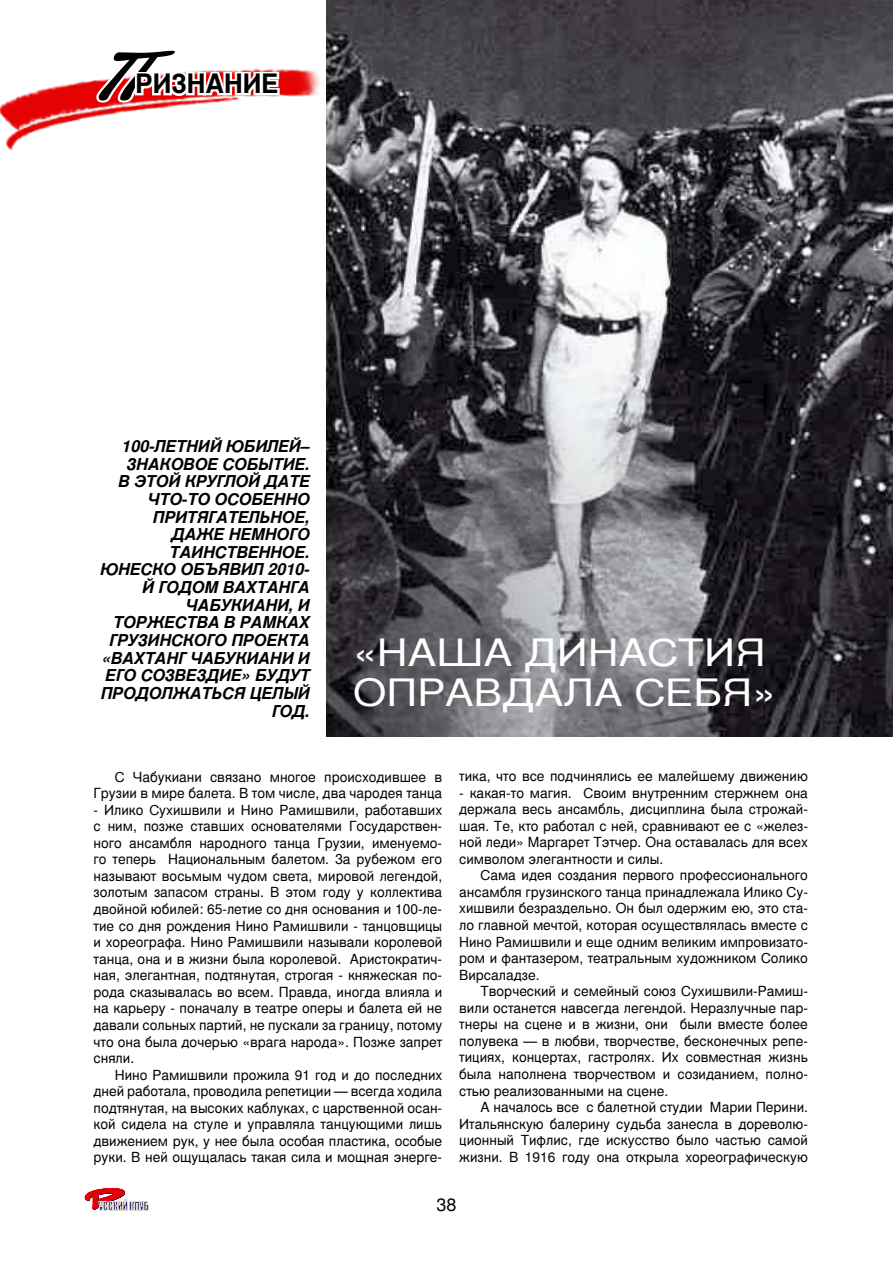
<style>
.page{position:relative;width:893px;height:1263px;background:#fff}
.page>*{position:absolute;margin:0;border:0;box-sizing:border-box;transform-origin:0 0}
.t1{font:italic 77.25px "Olga CTT";color:#000;scale:1.39 1}
.t2{font:37.5px/40.3px "Nimbus San LCY";color:#fff;scale:1.14 1}
.t3{font:700 26.55px "Nimbus San LCY";color:#000}
.t4{font:18px "Nimbus San LCY";color:#000}
.t5{font:italic 700 16.2px/17.7px "Nimbus San LCY";color:#000;text-align:right}
.t6{font:13.8px/16.5px "Nimbus San LCY";color:#000;text-align:justify}
</style>
<div class="page">
<svg style="left:85px;top:1188px;width:63px;height:22px"></svg>
<img style="left:326px;top:0;width:567px;height:736px">
<img style="left:0;top:33px;width:366px;height:156px">
<svg style="left:93px;top:47px;width:189px;height:59px"></svg>
<h1 class="t1" style="left:94px;top:24px;width:37px">п</h1>
<h3 class="t3" style="left:136px;top:69px;width:144px">ризнание</h3>
<p class="t5" style="left:121px;top:437px;width:189px">100-летний юбилей–</p>
<p class="t5" style="left:126px;top:455px;width:185px">знаковое событие.</p>
<p class="t5" style="left:117px;top:473px;width:193px">В этой круглой дате</p>
<p class="t5" style="left:147px;top:490px;width:163px">что-то особенно</p>
<p class="t5" style="left:152px;top:508px;width:158px">притягательное,</p>
<p class="t5" style="left:171px;top:526px;width:140px">даже немного</p>
<p class="t5" style="left:169px;top:543px;width:142px">таинственное.</p>
<p class="t5" style="left:100px;top:561px;width:43px">ЮНЕСКО</p>
<p class="t5" style="left:100px;top:561px;width:211px">объявил 2010-<br>й годом Вахтанга<br>Чабукиани, и торжества в рамках грузинского проекта «Вахтанг Чабукиани и его созвездие» будут продолжаться целый год.</p>
<h2 class="t2" style="left:353px;top:632px;width:373px">«наша династия оправдала себя »</h2>
<p class="t6" style="left:94px;top:768px;width:350px;text-align:right">С Чабукиани связано многое происходившее в<br>Грузии в мире балета. В том числе, два чародея танца</p>
<p class="t6" style="left:94px;top:801px;width:350px">- Илико Сухишвили и Н ино Рамишвили, работавших с ним, позже ставших основателями Государствен&shy;ного ансамбля народного танца Грузии, именуемо&shy;го теперь Национальным балетом. За рубежом его называют восьмым чудом света, мировой легендой, золотым запасом страны. В этом году у коллектива двойной юбилей: 65-летие со дня основания и 100-ле&shy;тие со дня рождения Н ино Рамишвили - танцовщицы и хореографа. Н ино Рамишвили называли королевой танца, она и в жизни была королевой. Аристократич&shy;ная, элегантная, подтянутая, строгая - княжеская по&shy;рода сказывалась во всем. П равда, иногда влияла и на карьеру - поначалу в театре оперы и балета ей не давали сольных партий, не пускали за границу, потому что она была дочерью «врага народа». Позже запрет сняли.</p>
<p class="t6" style="left:94px;top:1066px;width:350px;text-indent:21px">Н ино Рамишвили прожила 91 год и до последних дней работала, проводила репетиции — всегда ходила подтянутая, на высоких каблуках, с царственной осан&shy;кой сидела на стуле и управляла танцующими лишь движением рук, у нее была особая пластика, особые руки. В ней ощущалась такая сила и мощная энерге-</p>
<p class="t6" style="left:459px;top:768px;width:350px">тика, что все подчинялись ее малейшему движению</p>
<p class="t6" style="left:459px;top:784px;width:350px">- какая-то магия. Своим внутренним стержнем она держала весь ансамбль, дисциплина была строжай&shy;шая. Те, кто работал с ней, сравнивают ее с «желез&shy;ной леди» Маргарет Тэтчер. Она оставалась для всех символом элегантности и силы.</p>
<p class="t6" style="left:459px;top:867px;width:350px;text-indent:21px">Сама идея создания первого профессионального ансамбля грузинского танца принадлежала Илико Су&shy;хишвили безраздельно. Он был одержим ею, это ста&shy;ло главной мечтой, которая осуществлялась вместе с Н ино Рамишвили и еще одним великим импровизато&shy;ром и фантазером, театральным художником Солико Вирсаладзе.</p>
<p class="t6" style="left:459px;top:983px;width:350px;text-indent:21px">Творческий и семейный союз Сухишвили-Рамиш&shy;вили останется навсегда легендой. Неразлучные пар&shy;тнеры на сцене и в жизни, они были вместе более полувека — в любви, творчестве, бесконечных репе&shy;тициях, концертах, гастролях. Их совместная жизнь была наполнена творчеством и созиданием, полно&shy;стью реализованными на сцене.</p>
<p class="t6" style="left:459px;top:1099px;width:350px;text-indent:21px">А началось все с балетной студии Марии Перини.<br>Итальянскую балерину судьба занесла в дореволю&shy;ционный Тифлис, где искусство было частью самой жизни. В 1916 году она открыла хореографическую</p>
<h3 class="t4" style="left:436px;top:1194px;width:22px">38</h3>
</div>
